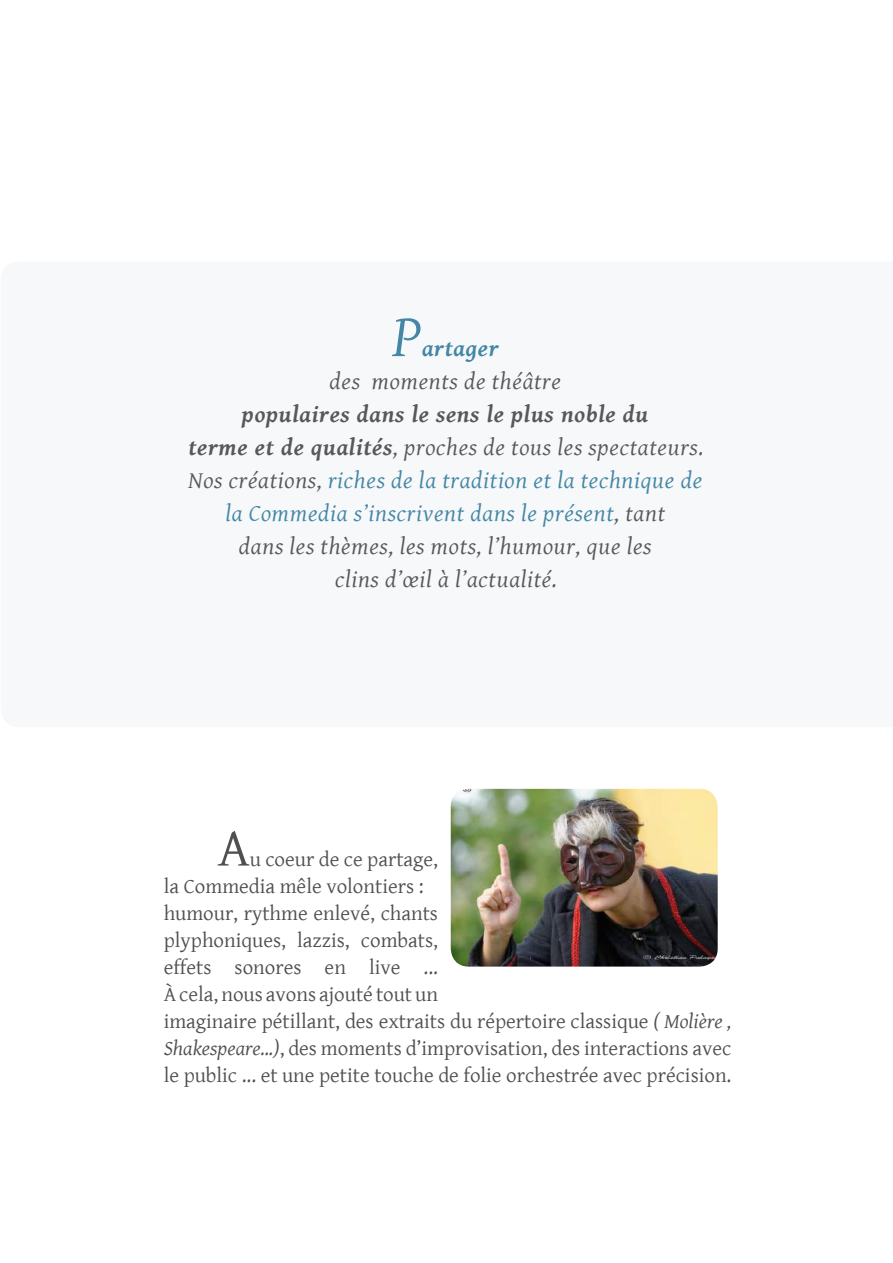
<style>
.page{position:relative;width:893px;height:1263px;background:#fff}
.page>*{position:absolute;margin:0;border:0;box-sizing:border-box;transform-origin:0 0}
.t1{font:italic 60px "Gentium Basic";color:#4486a6}
.t2{font:54px "Gentium Basic";color:#505050}
.t3{font:italic 24px/33px "Gentium Basic";letter-spacing:.03em;color:#57585a;text-align:center}
.t4{font:italic 700 24px "Gentium Basic";letter-spacing:.03em;color:#4486a6}
.t5{font:21px/27px "Gentium Basic";color:#505050}
.s1{font-weight:700}
.s2{color:#4486a6}
.s3{font-style:italic}
</style>
<div class="page">
<img style="left:451px;top:789px;width:267px;height:177px">
<h1 class="t1" style="left:392px;top:293px;width:30px">P</h1>
<p class="t4" style="left:422px;top:330px;width:78px">artager</p>
<p class="t3" style="left:329px;top:364px;width:233px">des moments de théâtre</p>
<p class="t3" style="left:188px;top:397px;width:517px"><span class="s1">populaires dans le sens le plus noble du<br>terme et de qualités</span>, proches de tous les spectateurs.<br>Nos créations, <span class="s2">riches de la tradition et la technique de la Commedia s’inscrivent dans le présent</span>, tant<br>dans les thèmes, les mots, l’humour, que les<br>clins d’œil à l’actualité.</p>
<h2 class="t2" style="left:218px;top:808px;width:34px">A</h2>
<p class="t5" style="left:164px;top:845px;width:569px;text-indent:86px">u coeur de ce partage,<br>la Commedia mêle volontiers :<br>humour, rythme enlevé, chants<br>plyphoniques, lazzis, combats,<br>effets sonores en live ...<br>À cela, nous avons ajouté tout un<br>imaginaire pétillant, des extraits du répertoire classique <span class="s3">( Molière , Shakespeare...)</span>, des moments d’improvisation, des interactions avec le public ... et une petite touche de folie orchestrée avec précision.</p>
</div>
